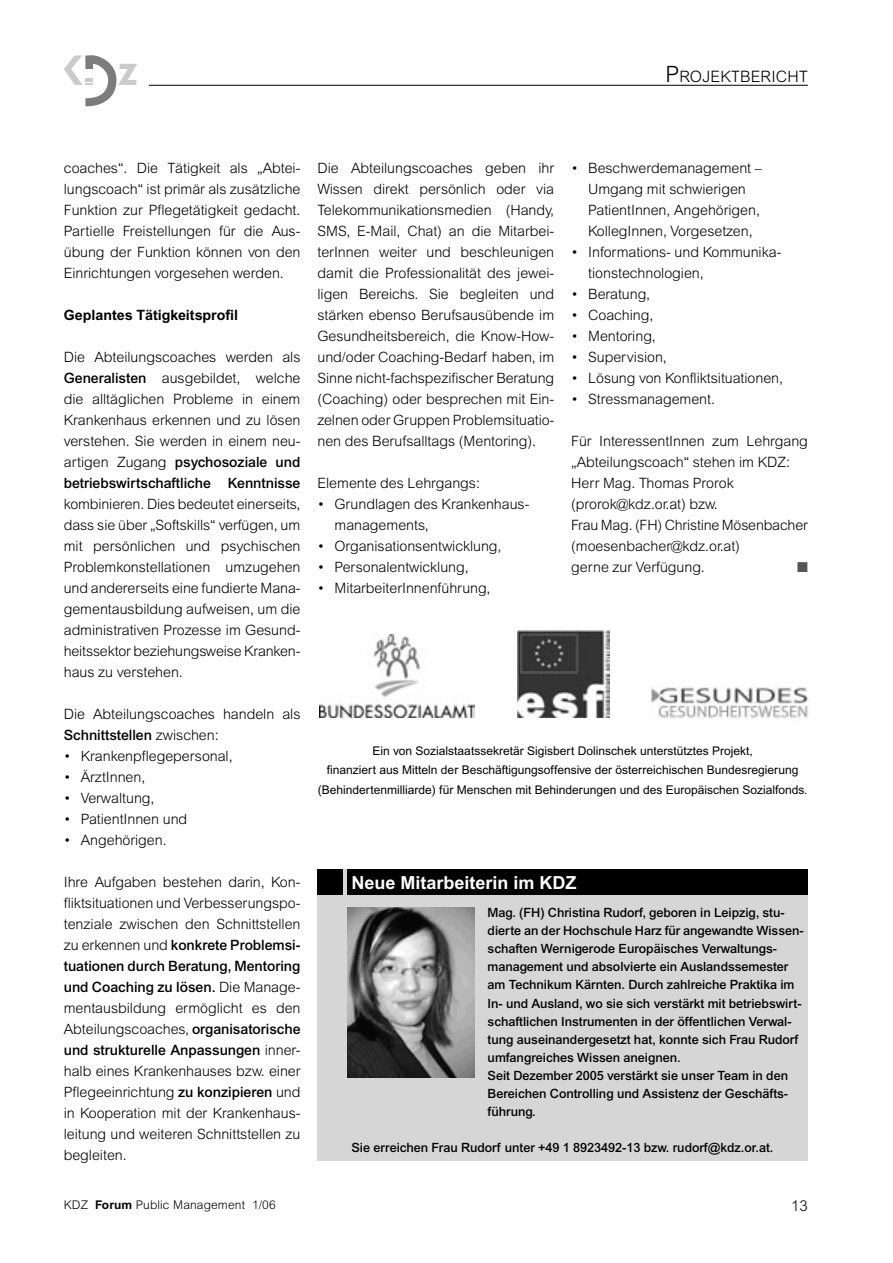
<style>
.page{position:relative;width:893px;height:1263px;background:#fff}
.page>*{position:absolute;margin:0;border:0;box-sizing:border-box;transform-origin:0 0}
.Box_Headline{font:700 18px "Arial";color:#fff}
.t1{font:300 15.75px "Arial";letter-spacing:.015em;color:#000}
.t2{font:300 15px "Arial";color:#000}
.Fließtext{font:300 14.25px/21px "Arial";letter-spacing:-.005em;color:#000;text-align:justify}
.Aufzählung{font:300 14.25px "Arial";letter-spacing:-.005em;color:#000}
.Zwischentitel{font:700 14.25px "Arial";color:#000}
.Fließtext-2{font:14.25px "Zapf Dingbats";color:#565656}
.Box_Fließtext{font:500 12.75px/18px "Arial";letter-spacing:-.005em;color:#000}
.info_autor{font:12px/19.5px "Arial";color:#000;text-align:center}
.t3{font:300 12px "Arial";letter-spacing:.01em;color:#000}
.s1{font-size:22.5px}
.s2{font-weight:500}
.s3{font-weight:700}
</style>
<div class="page">
<hr style="left:149px;top:85px;width:659px;height:1px;background:#000">
<svg style="left:64px;top:55px;width:73px;height:51px"></svg>
<img style="left:319px;top:635px;width:155px;height:82px">
<img style="left:651px;top:687px;width:158px;height:32px">
<img style="left:517px;top:631px;width:93px;height:86px">
<div style="left:317px;top:869px;width:491px;height:292px;background:#d6d6d6"></div>
<div style="left:347px;top:869px;width:461px;height:26px;background:#000"></div>
<div style="left:317px;top:869px;width:26px;height:26px;background:#000"></div>
<img style="left:347px;top:907px;width:128px;height:170px">
<p class="t1" style="left:665px;top:67px;width:144px"><span class="s1">P</span>ROJEKTBERICHT</p>
<p class="Fließtext" style="left:64px;top:157px;width:238px">coaches“. Die Tätigkeit als „Abtei&shy;lungscoach“ ist primär als zusätzliche Funktion zur Pflegetätigkeit gedacht.<br>Partielle Freistellungen für die Aus&shy;übung der Funktion können von den Einrichtungen vorgesehen werden.</p>
<p class="Zwischentitel" style="left:64px;top:306px;width:176px">Geplantes Tätigkeitsprofil</p>
<p class="Fließtext" style="left:64px;top:346px;width:238px">Die Abteilungscoaches werden als <span class="s2">Generalisten</span> ausgebildet, welche die alltäglichen Probleme in einem Krankenhaus erkennen und zu lösen verstehen. Sie werden in einem neu&shy;artigen Zugang <span class="s2">psychosoziale und betriebswirtschaftliche Kenntnisse </span>kombinieren. Dies bedeutet einerseits, dass sie über „Softskills“ verfügen, um mit persönlichen und psychischen Problemkonstellationen umzugehen und andererseits eine fundierte Mana&shy;gementausbildung aufweisen, um die administrativen Prozesse im Gesund&shy;heitssektor beziehungsweise Kranken&shy;haus zu verstehen.</p>
<p class="Fließtext" style="left:64px;top:703px;width:238px">Die Abteilungscoaches handeln als<br><span class="s2">Schnittstellen</span> zwischen:</p>
<p class="Fließtext" style="left:64px;top:745px;width:170px">• Krankenpflegepersonal,</p>
<p class="Fließtext" style="left:64px;top:766px;width:83px">• ÄrztInnen,</p>
<p class="Fließtext" style="left:64px;top:787px;width:92px">• Verwaltung,</p>
<p class="Fließtext" style="left:64px;top:808px;width:125px">• PatientInnen und</p>
<p class="Fließtext" style="left:64px;top:829px;width:104px">• Angehörigen.</p>
<p class="Fließtext" style="left:64px;top:871px;width:238px">Ihre Aufgaben bestehen darin, Kon&shy;fliktsituationen und Verbesserungspo&shy;tenziale zwischen den Schnittstellen zu erkennen und <span class="s2">konkrete Problemsi&shy;tuationen durch Beratung, Mentoring und Coaching zu lösen.</span> Die Manage&shy;mentausbildung ermöglicht es den Abteilungscoaches, <span class="s2">organisatorische und strukturelle Anpassungen</span> inner&shy;halb eines Krankenhauses bzw. einer Pflegeeinrichtung <span class="s2">zu konzipieren</span> und in Kooperation mit der Krankenhaus&shy;leitung und weiteren Schnittstellen zu begleiten.</p>
<p class="Fließtext" style="left:317px;top:157px;width:238px">Die Abteilungscoaches geben ihr Wissen direkt persönlich oder via Telekommunikationsmedien (Handy, SMS, E-Mail, Chat) an die Mitarbei&shy;terInnen weiter und beschleunigen damit die Professionalität des jewei&shy;ligen Bereichs. Sie begleiten und stärken ebenso Berufsausübende im Gesundheitsbereich, die Know-How&shy;und/oder Coaching-Bedarf haben, im Sinne nicht-fachspezifischer Beratung (Coaching) oder besprechen mit Ein&shy;zelnen oder Gruppen Problemsituatio&shy;nen des Berufsalltags (Mentoring).</p>
<p class="Fließtext" style="left:317px;top:472px;width:164px">Elemente des Lehrgangs:</p>
<p class="Aufzählung" style="left:317px;top:496px;width:213px">• Grundlagen des Krankenhaus-</p>
<p class="Aufzählung" style="left:334px;top:517px;width:96px">managements,</p>
<p class="Aufzählung" style="left:317px;top:538px;width:185px">• Organisationsentwicklung,</p>
<p class="Aufzählung" style="left:317px;top:559px;width:153px">• Personalentwicklung,</p>
<p class="Aufzählung" style="left:317px;top:580px;width:175px">• MitarbeiterInnenführung,</p>
<p class="Aufzählung" style="left:571px;top:160px;width:192px">• Beschwerdemanagement –</p>
<p class="Aufzählung" style="left:588px;top:181px;width:159px">Umgang mit schwierigen</p>
<p class="Aufzählung" style="left:588px;top:202px;width:173px">PatientInnen, Angehörigen,</p>
<p class="Aufzählung" style="left:588px;top:223px;width:166px">KollegInnen, Vorgesetzen,</p>
<p class="Aufzählung" style="left:571px;top:244px;width:212px">• Informations- und Kommunika-</p>
<p class="Aufzählung" style="left:588px;top:265px;width:117px">tionstechnologien,</p>
<p class="Aufzählung" style="left:571px;top:286px;width:80px">• Beratung,</p>
<p class="Aufzählung" style="left:571px;top:307px;width:84px">• Coaching,</p>
<p class="Aufzählung" style="left:571px;top:328px;width:86px">• Mentoring,</p>
<p class="Aufzählung" style="left:571px;top:349px;width:97px">• Supervision,</p>
<p class="Aufzählung" style="left:571px;top:370px;width:213px">• Lösung von Konfliktsituationen,</p>
<p class="Aufzählung" style="left:571px;top:391px;width:145px">• Stressmanagement.</p>
<p class="Fließtext" style="left:571px;top:430px;width:238px">Für InteressentInnen zum Lehrgang „Abteilungscoach“ stehen im KDZ:</p>
<p class="Fließtext" style="left:571px;top:472px;width:164px">Herr Mag. Thomas Prorok</p>
<p class="Fließtext" style="left:571px;top:493px;width:148px">(prorok@kdz.or.at) bzw.</p>
<p class="Fließtext" style="left:571px;top:514px;width:238px">Frau Mag. (FH) Christine Mösenbacher (moesenbacher@kdz.or.at)</p>
<p class="Fließtext" style="left:571px;top:556px;width:135px">gerne zur Verfügung.</p>
<p class="Fließtext-2" style="left:797px;top:560px;width:12px">■</p>
<p class="info_autor" style="left:373px;top:741px;width:382px">Ein von Sozialstaatssekretär Sigisbert Dolinschek unterstütztes Projekt,</p>
<p class="info_autor" style="left:318px;top:760px;width:491px">finanziert aus Mitteln der Beschäftigungsoffensive der österreichischen Bundesregierung (Behindertenmilliarde) für Menschen mit Behinderungen und des Europäischen Sozialfonds.</p>
<p class="Box_Headline" style="left:351px;top:872px;width:227px">Neue Mitarbeiterin im KDZ</p>
<p class="Box_Fließtext" style="left:488px;top:904px;width:318px">Mag. (FH) Christina Rudorf, geboren in Leipzig, stu&shy;dierte an der Hochschule Harz für angewandte Wissen&shy;schaften Wernigerode Europäisches Verwaltungs&shy;management und absolvierte ein Auslandssemester am Technikum Kärnten. Durch zahlreiche Praktika im In- und Ausland, wo sie sich verstärkt mit betriebswirt&shy;schaftlichen Instrumenten in der öffentlichen Verwal&shy;tung auseinandergesetzt hat, konnte sich Frau Rudorf umfangreiches Wissen aneignen.</p>
<p class="Box_Fließtext" style="left:488px;top:1066px;width:302px;text-align:justify">Seit Dezember 2005 verstärkt sie unser Team in den Bereichen Controlling und Assistenz der Geschäfts&shy;führung.</p>
<p class="Box_Fließtext" style="left:351px;top:1138px;width:423px">Sie erreichen Frau Rudorf unter +49 1 8923492-13 bzw. rudorf@kdz.or.at.</p>
<p class="t3" style="left:64px;top:1198px;width:213px">KDZ <span class="s3">Forum</span> Public Management 1/06</p>
<p class="t2" style="left:791px;top:1197px;width:18px">13</p>
</div>
